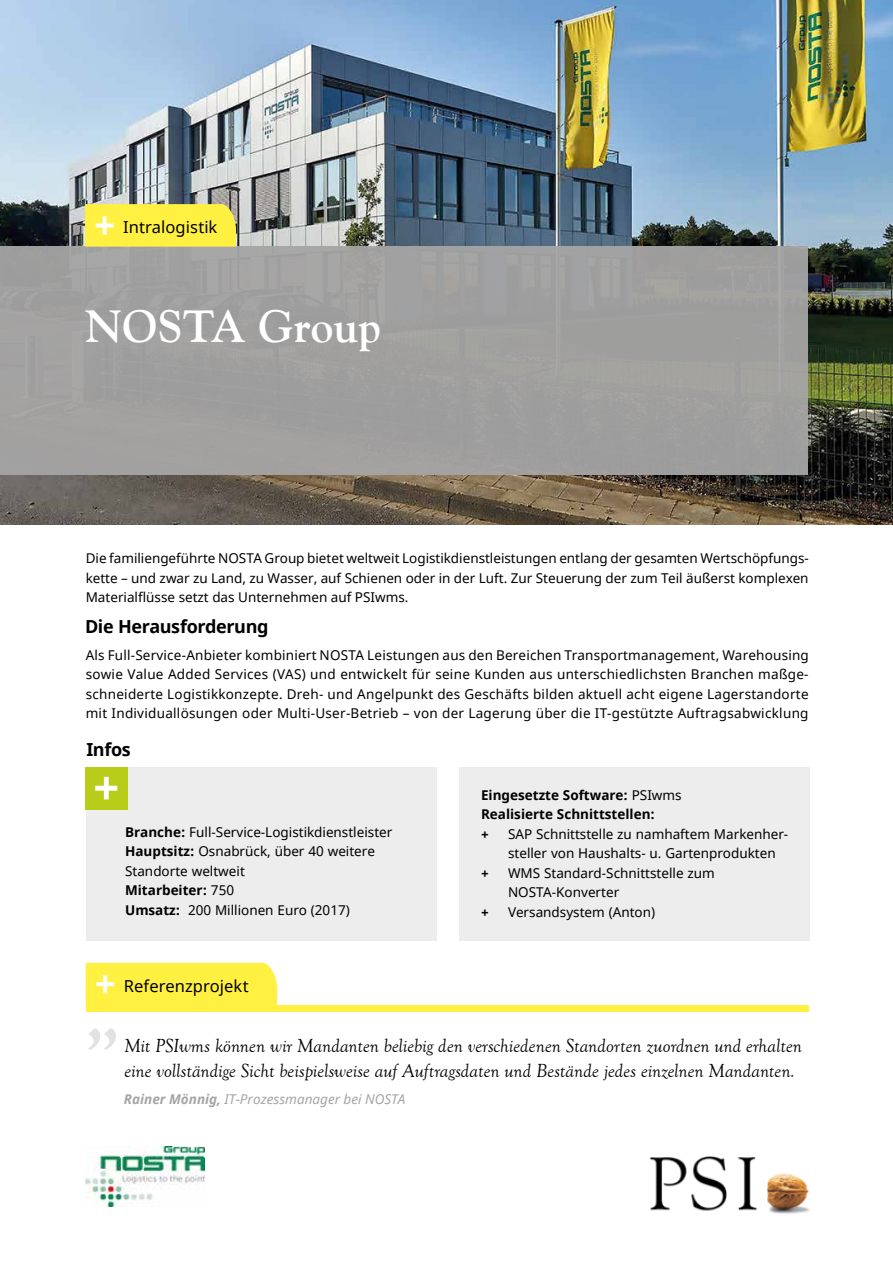
<style>
.page{position:relative;width:893px;height:1263px;background:#fff}
.page>*{position:absolute;margin:0;border:0;box-sizing:border-box;transform-origin:0 0}
.t1{font:700 67.5px "Goudy";color:#a6a5a5}
.t2{font:700 45px "Goudy";color:#fff}
.t3{font:italic 19.5px/25.5px "Goudy Old Style T";letter-spacing:-.005em;color:#000}
.t4{font:700 18px "Noto Sans";letter-spacing:-.02em;color:#000}
.t5{font:16.5px "Noto Sans";color:#000}
.t6{font:13.5px/19.5px "Noto Sans";color:#000}
.t7{font:700 13.5px/19.5px "Noto Sans";color:#000}
.t8{font:italic 13.5px "Noto Sans";color:#a6a5a5}
.s1{font-weight:700}
.s2{font-weight:400}
</style>
<div class="page">
<img style="left:650px;top:1157px;width:159px;height:57px">
<img style="left:0;top:0;width:893px;height:524px">
<div style="left:0;top:247px;width:808px;height:228px;background:#a6a5a5"></div>
<svg style="left:85px;top:204px;width:151px;height:43px;background:#fcee47"></svg>
<div style="left:86px;top:1005px;width:723px;height:7px;background:#fff042"></div>
<div style="left:86px;top:963px;width:191px;height:42px;background:#fff042"></div>
<img style="left:86px;top:1146px;width:118px;height:60px">
<div style="left:86px;top:767px;width:351px;height:173px;background:#ededed"></div>
<div style="left:459px;top:767px;width:351px;height:174px;background:#ededed"></div>
<div style="left:85px;top:767px;width:43px;height:42px;background:#b7cd1a"></div>
<svg style="left:95px;top:777px;width:22px;height:22px"></svg>
<p class="t5" style="left:123px;top:215px;width:96px">Intralogistik</p>
<h2 class="t2" style="left:85px;top:299px;width:297px">NOSTA Group</h2>
<p class="t6" style="left:86px;top:548px;width:725px;text-align:justify">Die familiengeführte NOSTA Group bietet weltweit Logistikdienstleistungen entlang der gesamten Wertschöpfungs&shy;kette – und zwar zu Land, zu Wasser, auf Schienen oder in der Luft. Zur Steuerung der zum Teil äußerst komplexen Materialflüsse setzt das Unternehmen auf PSIwms.</p>
<h3 class="t4" style="left:85px;top:613px;width:185px">Die Herausforderung</h3>
<p class="t6" style="left:86px;top:645px;width:725px;text-align:justify">Als Full-Service-Anbieter kombiniert NOSTA Leistungen aus den Bereichen Transportmanagement, Warehousing sowie Value Added Services (VAS) und entwickelt für seine Kunden aus unterschiedlichsten Branchen maßge&shy;schneiderte Logistikkonzepte. Dreh- und Angelpunkt des Geschäfts bilden aktuell acht eigene Lagerstandorte mit Individuallösungen oder Multi-User-Betrieb – von der Lagerung über die IT-gestützte Auftragsabwicklung</p>
<h3 class="t4" style="left:86px;top:737px;width:46px">Infos</h3>
<p class="t6" style="left:125px;top:822px;width:269px"><span class="s1">Branche:</span> Full-Service-Logistikdienstleister<br><span class="s1">Hauptsitz:</span> Osnabrück, über 40 weitere<br>Standorte weltweit<br><span class="s1">Mitarbeiter:</span> 750<br><span class="s1">Umsatz:</span> 200 Millionen Euro (2017)</p>
<p class="t7" style="left:481px;top:785px;width:202px">Eingesetzte Software: <span class="s2">PSIwms<br></span>Realisierte Schnittstellen:<br>+</p>
<p class="t6" style="left:508px;top:823px;width:282px">SAP Schnittstelle zu namhaftem Markenher&shy;steller von Haushalts- u. Gartenprodukten</p>
<p class="t7" style="left:481px;top:863px;width:9px">+</p>
<p class="t6" style="left:508px;top:862px;width:208px">WMS Standard-Schnittstelle zum<br>NOSTA-Konverter</p>
<p class="t7" style="left:481px;top:902px;width:9px">+</p>
<p class="t6" style="left:508px;top:901px;width:149px">Versandsystem (Anton)</p>
<p class="t5" style="left:124px;top:974px;width:126px">Referenzprojekt</p>
<h1 class="t1" style="left:86px;top:1013px;width:35px">”</h1>
<h3 class="t3" style="left:125px;top:1033px;width:679px">Mit PSIwms können wir Mandanten beliebig den verschiedenen Standorten zuordnen und erhalten eine vollständige Sicht beispielsweise auf Auftragsdaten und Bestände jedes einzelnen Mandanten.</h3>
<p class="t8" style="left:124px;top:1089px;width:283px"><span class="s1">Rainer Mönnig,</span> IT-Prozessmanager bei NOSTA</p>
</div>
